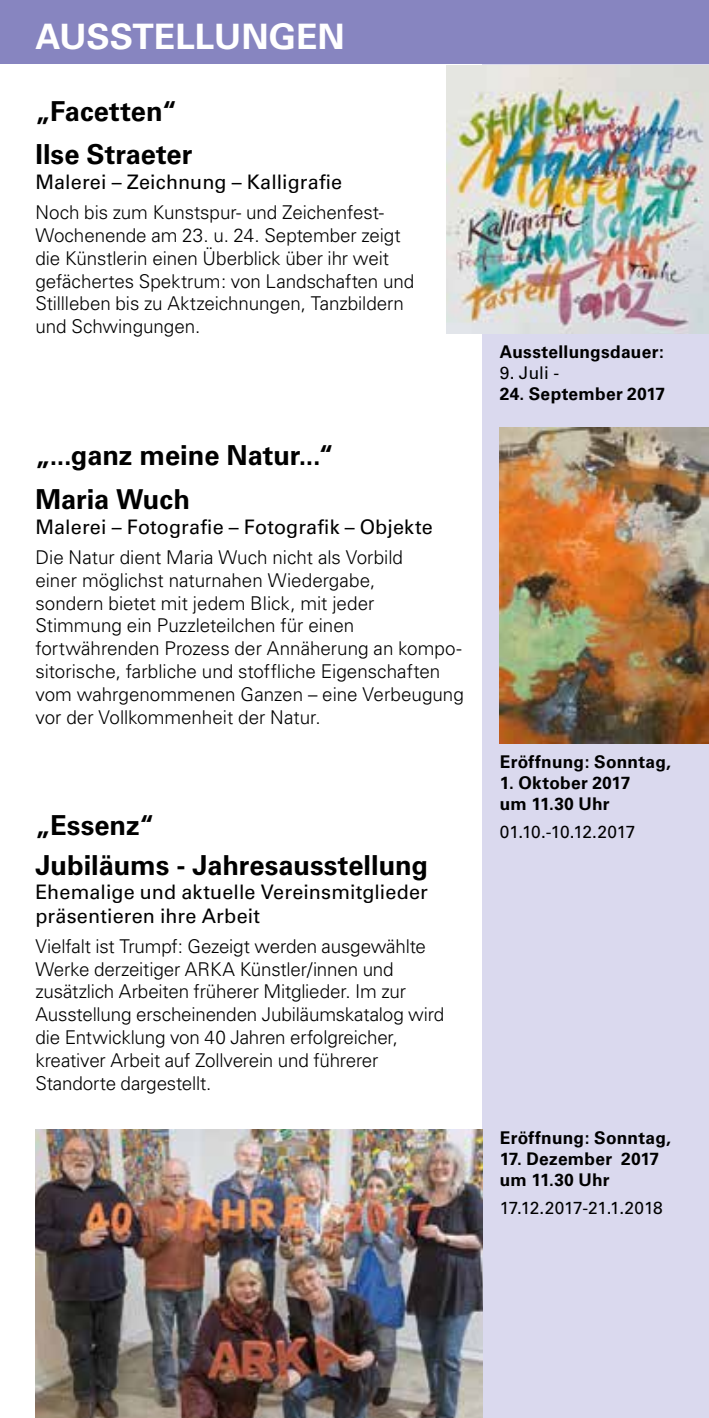
<style>
.page{position:relative;width:709px;height:1418px;background:#fff}
.page>*{position:absolute;margin:0;border:0;box-sizing:border-box;transform-origin:0 0}
.t1{font:700 35px "Univers";color:#fff}
.t2{font:700 27.5px/43.8px "Univers";color:#000}
.t3{font:500 20px/24px "Univers CE";letter-spacing:.005em;color:#000}
.t4{font:300 19px/22.8px "Univers";letter-spacing:-.005em;color:#000}
.t5{font:700 17.5px/21px "Univers";letter-spacing:.015em;color:#000}
.t6{font:500 17.5px "Univers CE";letter-spacing:-.01em;color:#000}
</style>
<div class="page">
<div style="left:482px;top:1px;width:227px;height:1416px;background:#dad9ee"></div>
<div style="left:0;top:0;width:709px;height:64px;background:#8785c0"></div>
<img style="left:446px;top:66px;width:263px;height:268px">
<img style="left:500px;top:427px;width:209px;height:316px">
<img style="left:35px;top:1129px;width:447px;height:288px">
<h1 class="t1" style="left:35px;top:16px;width:311px">AUSSTELLUNGEN</h1>
<h2 class="t2" style="left:35px;top:89px;width:158px">„Facetten“<br>Ilse Straeter</h2>
<p class="t3" style="left:35px;top:171px;width:308px">Malerei – Zeichnung – Kalligrafie</p>
<p class="t4" style="left:35px;top:201px;width:380px">Noch bis zum Kunstspur- und Zeichenfest-Wochenende am 23. u. 24. September zeigt die Künstlerin einen Überblick über ihr weit gefächertes Spektrum: von Landschaften und Stillleben bis zu Aktzeichnungen, Tanzbildern und Schwingungen.</p>
<h2 class="t2" style="left:35px;top:434px;width:300px">„...ganz meine Natur...“<br>Maria Wuch</h2>
<p class="t3" style="left:35px;top:515px;width:399px">Malerei – Fotografie – Fotografik – Objekte</p>
<p class="t4" style="left:35px;top:546px;width:430px">Die Natur dient Maria Wuch nicht als Vorbild<br>einer möglichst naturnahen Wiedergabe,<br>sondern bietet mit jedem Blick, mit jeder Stimmung ein Puzzleteilchen für einen fortwährenden Prozess der Annäherung an kompo&shy;sitorische, farbliche und stoffliche Eigenschaften vom wahrgenommenen Ganzen – eine Verbeugung vor der Vollkommenheit der Natur.</p>
<h2 class="t2" style="left:35px;top:805px;width:394px;line-height:40px">„Essenz“<br>Jubiläums - Jahresausstellung</h2>
<p class="t3" style="left:35px;top:880px;width:394px">Ehemalige und aktuelle Vereinsmitglieder präsentieren ihre Arbeit</p>
<p class="t4" style="left:35px;top:934px;width:410px">Vielfalt ist Trumpf: Gezeigt werden ausgewählte Werke derzeitiger ARKA Künstler/innen und zusätzlich Arbeiten früherer Mitglieder. Im zur Ausstellung erscheinenden Jubiläumskatalog wird die Entwicklung von 40 Jahren erfolgreicher, kreativer Arbeit auf Zollverein und führerer Standorte dargestellt.</p>
<p class="t5" style="left:500px;top:341px;width:166px">Ausstellungsdauer:</p>
<p class="t6" style="left:500px;top:363px;width:61px">9. Juli -</p>
<p class="t5" style="left:500px;top:383px;width:167px">24. September 2017</p>
<p class="t5" style="left:500px;top:751px;width:172px">Eröffnung: Sonntag,</p>
<p class="t5" style="left:500px;top:772px;width:132px">1. Oktober 2017 um 11.30 Uhr</p>
<p class="t6" style="left:500px;top:822px;width:137px">01.10.-10.12.2017</p>
<p class="t5" style="left:500px;top:1127px;width:172px">Eröffnung: Sonntag,</p>
<p class="t5" style="left:500px;top:1148px;width:161px">17. Dezember 2017 um 11.30 Uhr</p>
<p class="t6" style="left:500px;top:1197px;width:164px">17.12.2017-21.1.2018</p>
</div>
